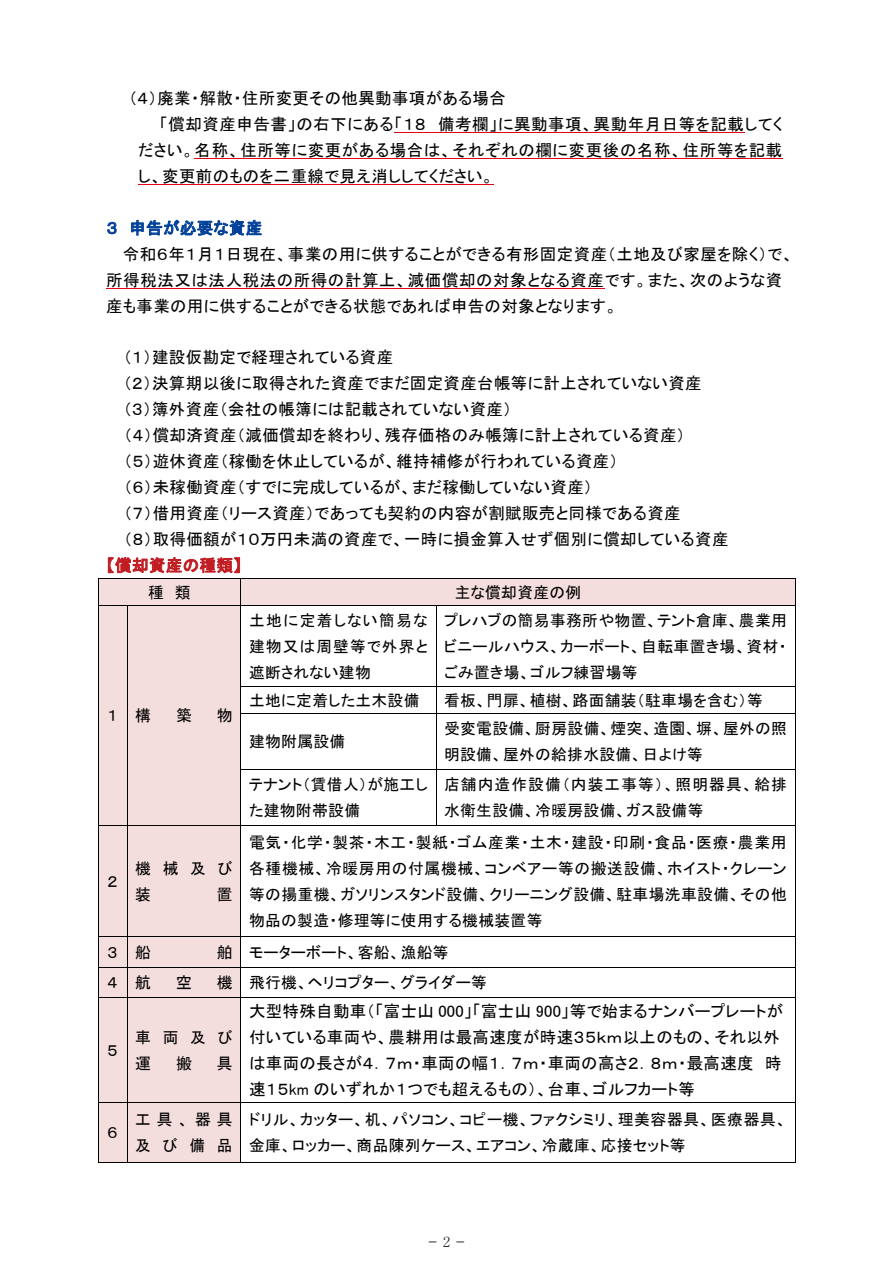
<style>
.page{position:relative;width:893px;height:1263px;background:#fff}
.page>*{position:absolute;margin:0;border:0;box-sizing:border-box;transform-origin:0 0}
.t1{font:16.5px/26px "MS P Gothic";letter-spacing:.02em;color:#000}
.t2{font:16.5px "MS P Gothic";letter-spacing:.02em;color:#004098}
.t3{font:16.5px "MS P Gothic";letter-spacing:.03em;color:#c01b21}
.t4{font:15.75px/26px "MS P Gothic";letter-spacing:.025em;color:#000}
.t5{font:15.75px/26px "MS P Gothic";letter-spacing:.07em;color:#000}
.t6{font:500 13.8px "Ryumin Pr 6";color:#221815}
.s1{font-weight:300}
</style>
<div class="page">
<hr style="left:394px;top:132px;width:351px;height:1px;background:#e60013">
<hr style="left:195px;top:158px;width:588px;height:1px;background:#e60013">
<hr style="left:138px;top:184px;width:356px;height:1px;background:#e60013">
<svg style="left:107px;top:222px;width:10px;height:12px"></svg>
<svg style="left:131px;top:220px;width:131px;height:16px"></svg>
<hr style="left:106px;top:288px;width:499px;height:1px;background:#e60013">
<svg style="left:108px;top:557px;width:132px;height:16px"></svg>
<div style="left:99px;top:579px;width:142px;height:26px;background:#f4dedd"></div>
<div style="left:241px;top:579px;width:554px;height:26px;background:#f4dedd"></div>
<hr style="left:98px;top:578px;width:698px;height:1px;background:#000">
<svg style="left:98px;top:579px;width:1px;height:26px"></svg>
<svg style="left:795px;top:579px;width:1px;height:26px"></svg>
<div style="left:99px;top:606px;width:28px;height:219px;background:#f4dedd"></div>
<div style="left:127px;top:606px;width:114px;height:219px;background:#f4dedd"></div>
<hr style="left:98px;top:605px;width:698px;height:1px;background:#000">
<hr style="left:98px;top:606px;width:1px;height:80px;background:#000">
<hr style="left:127px;top:606px;width:1px;height:80px;background:#000">
<hr style="left:241px;top:606px;width:1px;height:80px;background:#000">
<hr style="left:436px;top:606px;width:1px;height:80px;background:#000">
<hr style="left:795px;top:606px;width:1px;height:80px;background:#000">
<hr style="left:241px;top:686px;width:555px;height:1px;background:#000">
<svg style="left:436px;top:687px;width:1px;height:26px"></svg>
<svg style="left:795px;top:687px;width:1px;height:26px"></svg>
<svg style="left:98px;top:686px;width:1px;height:28px"></svg>
<svg style="left:127px;top:686px;width:1px;height:28px"></svg>
<hr style="left:241px;top:713px;width:555px;height:1px;background:#000">
<hr style="left:98px;top:714px;width:1px;height:55px;background:#000">
<hr style="left:127px;top:714px;width:1px;height:55px;background:#000">
<hr style="left:241px;top:714px;width:1px;height:55px;background:#000">
<hr style="left:436px;top:714px;width:1px;height:55px;background:#000">
<hr style="left:795px;top:714px;width:1px;height:55px;background:#000">
<hr style="left:241px;top:769px;width:555px;height:1px;background:#000">
<hr style="left:98px;top:770px;width:1px;height:55px;background:#000">
<hr style="left:127px;top:770px;width:1px;height:55px;background:#000">
<hr style="left:241px;top:770px;width:1px;height:55px;background:#000">
<hr style="left:436px;top:770px;width:1px;height:55px;background:#000">
<hr style="left:795px;top:770px;width:1px;height:55px;background:#000">
<div style="left:99px;top:826px;width:28px;height:110px;background:#f4dedd"></div>
<div style="left:127px;top:826px;width:114px;height:110px;background:#f4dedd"></div>
<hr style="left:98px;top:825px;width:698px;height:1px;background:#000">
<hr style="left:98px;top:826px;width:1px;height:110px;background:#000">
<hr style="left:127px;top:826px;width:1px;height:110px;background:#000">
<hr style="left:241px;top:826px;width:1px;height:110px;background:#000">
<hr style="left:795px;top:826px;width:1px;height:110px;background:#000">
<div style="left:99px;top:937px;width:28px;height:30px;background:#f4dedd"></div>
<div style="left:127px;top:937px;width:114px;height:30px;background:#f4dedd"></div>
<hr style="left:98px;top:936px;width:698px;height:1px;background:#000">
<hr style="left:98px;top:937px;width:1px;height:30px;background:#000">
<hr style="left:127px;top:937px;width:1px;height:30px;background:#000">
<hr style="left:241px;top:937px;width:1px;height:30px;background:#000">
<hr style="left:795px;top:937px;width:1px;height:30px;background:#000">
<div style="left:99px;top:968px;width:28px;height:29px;background:#f4dedd"></div>
<div style="left:127px;top:968px;width:114px;height:29px;background:#f4dedd"></div>
<hr style="left:98px;top:967px;width:698px;height:1px;background:#000">
<svg style="left:98px;top:968px;width:1px;height:29px"></svg>
<svg style="left:127px;top:968px;width:1px;height:29px"></svg>
<svg style="left:795px;top:968px;width:1px;height:29px"></svg>
<div style="left:99px;top:998px;width:28px;height:104px;background:#f4dedd"></div>
<div style="left:127px;top:998px;width:114px;height:104px;background:#f4dedd"></div>
<hr style="left:98px;top:997px;width:698px;height:1px;background:#000">
<hr style="left:98px;top:998px;width:1px;height:104px;background:#000">
<hr style="left:127px;top:998px;width:1px;height:104px;background:#000">
<hr style="left:241px;top:998px;width:1px;height:104px;background:#000">
<hr style="left:795px;top:998px;width:1px;height:104px;background:#000">
<div style="left:99px;top:1103px;width:28px;height:59px;background:#f4dedd"></div>
<div style="left:127px;top:1103px;width:114px;height:59px;background:#f4dedd"></div>
<hr style="left:98px;top:1102px;width:698px;height:1px;background:#000">
<hr style="left:98px;top:1103px;width:1px;height:60px;background:#000">
<svg style="left:99px;top:1162px;width:28px;height:1px"></svg>
<hr style="left:127px;top:1103px;width:1px;height:60px;background:#000">
<hr style="left:127px;top:1162px;width:114px;height:1px;background:#000">
<hr style="left:241px;top:1103px;width:1px;height:60px;background:#000">
<hr style="left:241px;top:1162px;width:554px;height:1px;background:#000">
<hr style="left:795px;top:1103px;width:1px;height:60px;background:#000">
<p class="t1" style="left:129px;top:85px;width:379px">（４）廃業・解散・住所変更その他異動事項がある場合</p>
<p class="t1" style="left:160px;top:111px;width:625px">「償却資産申告書」の右下にある「１８ 備考欄」に異動事項、異動年月日等を記載してく</p>
<p class="t1" style="left:138px;top:137px;width:646px">ださい。名称、住所等に変更がある場合は、それぞれの欄に変更後の名称、住所等を記載</p>
<p class="t1" style="left:138px;top:163px;width:357px">し、変更前のものを二重線で見え消ししてください。</p>
<p class="t2" style="left:106px;top:220px;width:157px">３ 申告が必要な資産</p>
<p class="t1" style="left:106px;top:241px;width:689px;text-indent:17px">令和６年１月１日現在、事業の用に供することができる有形固定資産（土地及び家屋を除く）で、所得税法又は法人税法の所得の計算上、減価償却の対象となる資産です。また、次のような資産も事業の用に供することができる状態であれば申告の対象となります。</p>
<p class="t1" style="left:123px;top:344px;width:607px">（１）建設仮勘定で経理されている資産<br>（２）決算期以後に取得された資産でまだ固定資産台帳等に計上されていない資産<br>（３）簿外資産（会社の帳簿には記載されていない資産）<br>（４）償却済資産（減価償却を終わり、残存価格のみ帳簿に計上されている資産）<br>（５）遊休資産（稼働を休止しているが、維持補修が行われている資産）<br>（６）未稼働資産（すでに完成しているが、まだ稼働していない資産）<br>（７）借用資産（リース資産）であっても契約の内容が割賦販売と同様である資産<br>（８）取得価額が１０万円未満の資産で、一時に損金算入せず個別に償却している資産</p>
<p class="t3" style="left:106px;top:557px;width:137px">【償却資産の種類】</p>
<p class="t4" style="left:148px;top:579px;width:44px">種 類</p>
<p class="t4" style="left:455px;top:579px;width:128px">主な償却資産の例</p>
<p class="t4" style="left:107px;top:702px;width:45px">１ 構</p>
<p class="t4" style="left:176px;top:702px;width:17px">築</p>
<p class="t4" style="left:217px;top:702px;width:17px">物</p>
<p class="t4" style="left:107px;top:868px;width:12px">２</p>
<p class="t4" style="left:135px;top:855px;width:99px">機械及び装</p>
<p class="t4" style="left:217px;top:881px;width:17px">置</p>
<p class="t4" style="left:249px;top:607px;width:180px;text-align:justify">土地に定着しない簡易な建物又は周壁等で外界と遮断されない建物</p>
<p class="t4" style="left:444px;top:607px;width:344px;text-align:justify">プレハブの簡易事務所や物置、テント倉庫、農業用ビニールハウス、カーポート、自転車置き場、資材・ごみ置き場、ゴルフ練習場等</p>
<p class="t4" style="left:249px;top:687px;width:172px">土地に定着した土木設備</p>
<p class="t4" style="left:444px;top:687px;width:320px">看板、門扉、植樹、路面舗装（駐車場を含む）等</p>
<p class="t4" style="left:249px;top:728px;width:98px">建物附属設備</p>
<p class="t4" style="left:444px;top:715px;width:344px">受変電設備、厨房設備、煙突、造園、塀、屋外の照明設備、屋外の給排水設備、日よけ等</p>
<p class="t4" style="left:249px;top:771px;width:180px">テナント（賃借人）が施工した建物附帯設備</p>
<p class="t5" style="left:444px;top:771px;width:344px">店舗内造作設備（内装工事等）、照明器具、給排水衛生設備、冷暖房設備、ガス設備等</p>
<p class="t4" style="left:249px;top:829px;width:539px;text-align:justify">電気・化学・製茶・木工・製紙・ゴム産業・土木・建設・印刷・食品・医療・農業用各種機械、冷暖房用の付属機械、コンベアー等の搬送設備、ホイスト・クレーン等の揚重機、ガソリンスタンド設備、クリーニング設備、駐車場洗車設備、その他物品の製造・修理等に使用する機械装置等</p>
<p class="t4" style="left:107px;top:939px;width:45px">３ 船</p>
<p class="t4" style="left:217px;top:939px;width:233px">舶 モーターボート、客船、漁船等</p>
<p class="t4" style="left:107px;top:970px;width:45px">４ 航</p>
<p class="t4" style="left:176px;top:970px;width:17px">空</p>
<p class="t4" style="left:217px;top:970px;width:272px">機 飛行機、ヘリコプター、グライダー等</p>
<p class="t4" style="left:107px;top:1037px;width:12px">５</p>
<p class="t4" style="left:107px;top:1119px;width:12px">６</p>
<p class="t4" style="left:135px;top:1024px;width:99px">車両及び運</p>
<p class="t4" style="left:176px;top:1050px;width:17px">搬</p>
<p class="t4" style="left:217px;top:1050px;width:17px">具</p>
<p class="t1" style="left:249px;top:998px;width:536px">大型特殊自動車（「富士山 000」「富士山 900」等で始まるナンバープレートが付いている車両や、農耕用は最高速度が時速３５ｋｍ以上のもの、それ以外は車両の長さが４．７ｍ・車両の幅１．７ｍ・車両の高さ２．８ｍ・最高速度 時速１５km のいずれか１つでも超えるもの）、台車、ゴルフカート等</p>
<p class="t4" style="left:135px;top:1107px;width:99px">工具、器具及び備品</p>
<p class="t4" style="left:249px;top:1107px;width:539px">ドリル、カッター、机、パソコン、コピー機、ファクシミリ、理美容器具、医療器具、金庫、ロッカー、商品陳列ケース、エアコン、冷蔵庫、応接セット等</p>
<p class="t6" style="left:426px;top:1231px;width:43px">－<span class="s1">2</span>－</p>
</div>
